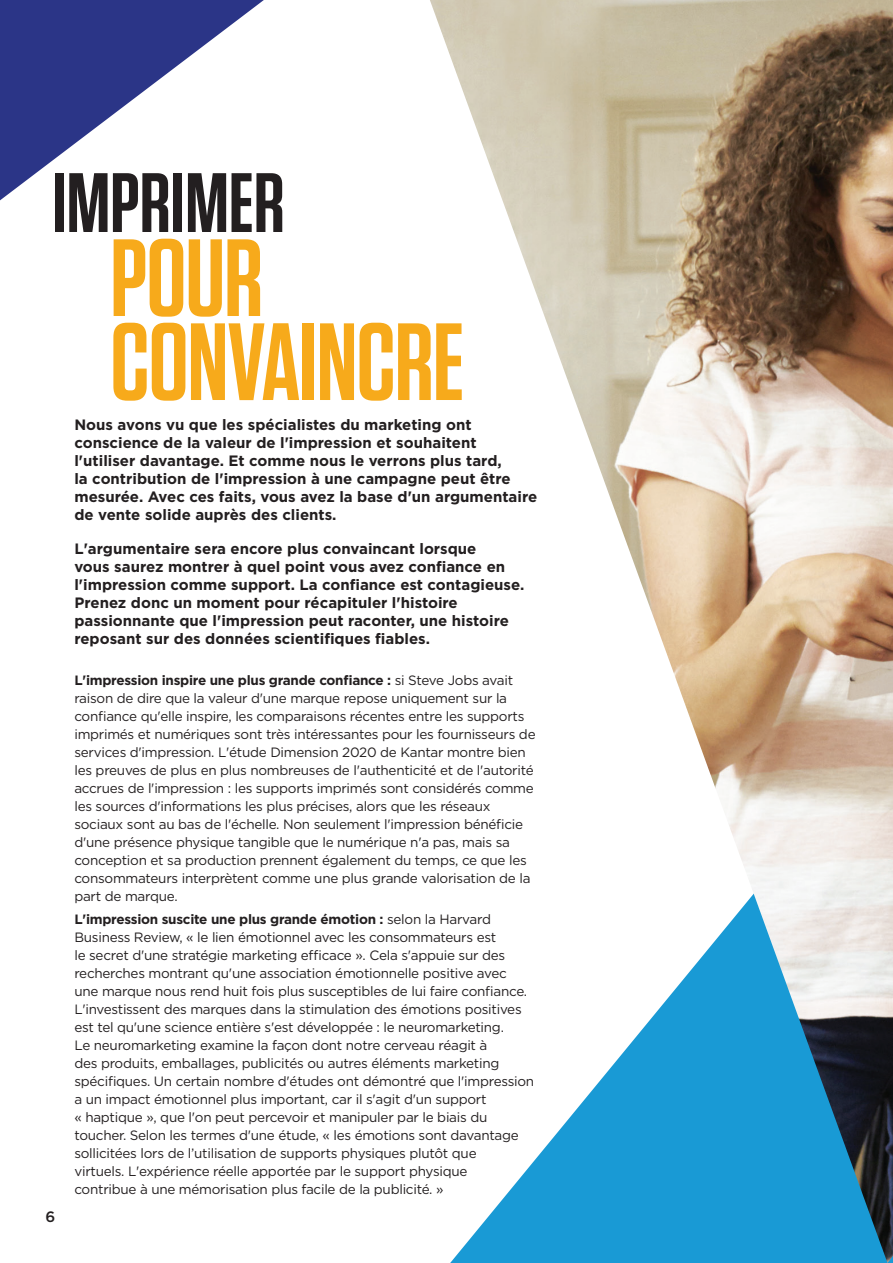
<style>
.page{position:relative;width:893px;height:1263px;background:#fff}
.page>*{position:absolute;margin:0;border:0;box-sizing:border-box;transform-origin:0 0}
.t1{font:600 109.5px/84px "Tungsten";letter-spacing:-.01em;color:#f7aa1b}
.t2{font:600 84px "Tungsten";color:#231f20}
.t3{font:700 15px/18px "Gotham";color:#231f20}
.t4{font:500 15px "Gotham";color:#231f20}
.t5{font:13.5px/18px "Gotham";letter-spacing:-.02em;color:#231f20}
.s1{font-weight:700}
</style>
<div class="page">
<svg style="left:0;top:0;width:264px;height:200px"></svg>
<img style="left:430px;top:0;width:463px;height:1263px">
<p class="t2" style="left:52px;top:159px;width:234px">IMPRIMER</p>
<p class="t1" style="left:110px;top:238px;width:356px">POUR<br>CONVAINCRE</p>
<p class="t3" style="left:74px;top:415px;width:464px">Nous avons vu que les spécialistes du marketing ont conscience de la valeur de l'impression et souhaitent l'utiliser davantage. Et comme nous le verrons plus tard,<br>la contribution de l'impression à une campagne peut être mesurée. Avec ces faits, vous avez la base d'un argumentaire de vente solide auprès des clients.</p>
<p class="t3" style="left:74px;top:540px;width:452px">L'argumentaire sera encore plus convaincant lorsque<br>vous saurez montrer à quel point vous avez confiance en l'impression comme support. La confiance est contagieuse.<br>Prenez donc un moment pour récapituler l'histoire passionnante que l'impression peut raconter, une histoire reposant sur des données scientifiques fiables.</p>
<p class="t5" style="left:74px;top:671px;width:463px"><span class="s1">L'impression inspire une plus grande confiance :</span> si Steve Jobs avait raison de dire que la valeur d'une marque repose uniquement sur la confiance qu'elle inspire, les comparaisons récentes entre les supports imprimés et numériques sont très intéressantes pour les fournisseurs de services d'impression. L'étude Dimension 2020 de Kantar montre bien les preuves de plus en plus nombreuses de l'authenticité et de l'autorité accrues de l'impression : les supports imprimés sont considérés comme les sources d'informations les plus précises, alors que les réseaux sociaux sont au bas de l'échelle. Non seulement l'impression bénéficie d'une présence physique tangible que le numérique n'a pas, mais sa conception et sa production prennent également du temps, ce que les consommateurs interprètent comme une plus grande valorisation de la part de marque.</p>
<p class="t5" style="left:74px;top:910px;width:461px"><span class="s1">L'impression suscite une plus grande émotion :</span> selon la Harvard Business Review, « le lien émotionnel avec les consommateurs est<br>le secret d'une stratégie marketing efficace ». Cela s'appuie sur des recherches montrant qu'une association émotionnelle positive avec une marque nous rend huit fois plus susceptibles de lui faire confiance.<br>L'investissent des marques dans la stimulation des émotions positives est tel qu'une science entière s'est développée : le neuromarketing.<br>Le neuromarketing examine la façon dont notre cerveau réagit à<br>des produits, emballages, publicités ou autres éléments marketing spécifiques. Un certain nombre d'études ont démontré que l'impression a un impact émotionnel plus important, car il s'agit d'un support<br>« haptique », que l'on peut percevoir et manipuler par le biais du toucher. Selon les termes d'une étude, « les émotions sont davantage sollicitées lors de l’utilisation de supports physiques plutôt que<br>virtuels. L'expérience réelle apportée par le support physique<br>contribue à une mémorisation plus facile de la publicité. »</p>
<p class="t4" style="left:45px;top:1207px;width:11px">6</p>
</div>
